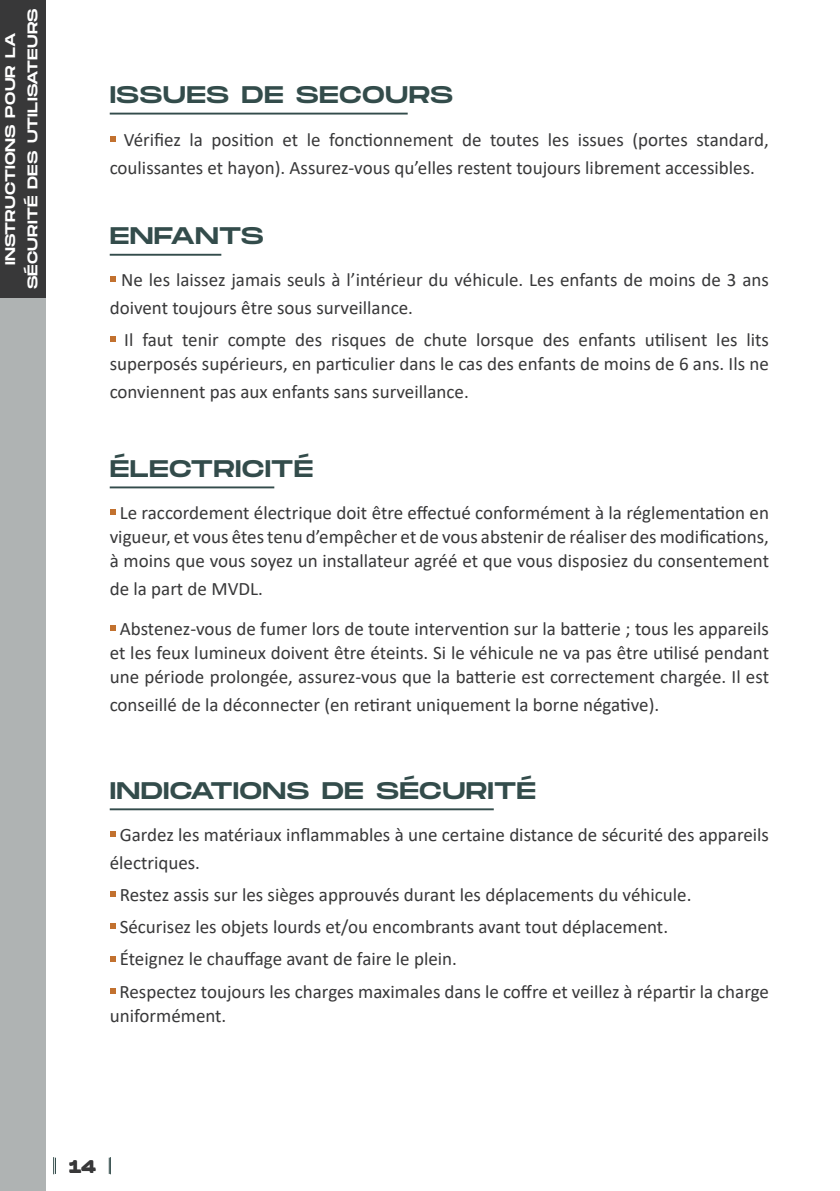
<style>
.page{position:relative;width:840px;height:1191px;background:#fff}
.page>*{position:absolute;margin:0;border:0;box-sizing:border-box;transform-origin:0 0}
.CUERPO{font:24px "Monument Extended";letter-spacing:.01em;color:#334c4b}
.CUERPO-2{font:19px/24px "Calibri";color:#383839}
.CUERPO-3{font:17px "Monument Extended";color:#383839}
.CUERPO-4{font:14px "Monument Extended";letter-spacing:.01em;color:#fff}
</style>
<div class="page">
<svg style="left:110px;top:136px;width:5px;height:6px"></svg>
<hr style="left:110px;top:113px;width:297px;height:2px;background:#334c4b">
<div style="left:0;top:0;width:45px;height:1191px;background:#afb3b3"></div>
<div style="left:0;top:0;width:45px;height:298px;background:#383839"></div>
<hr style="left:110px;top:254px;width:111px;height:2px;background:#334c4b">
<svg style="left:110px;top:276px;width:5px;height:6px"></svg>
<svg style="left:110px;top:336px;width:5px;height:6px"></svg>
<hr style="left:110px;top:486px;width:164px;height:2px;background:#334c4b">
<svg style="left:110px;top:509px;width:5px;height:6px"></svg>
<svg style="left:110px;top:625px;width:5px;height:6px"></svg>
<hr style="left:110px;top:808px;width:383px;height:2px;background:#334c4b">
<svg style="left:110px;top:831px;width:5px;height:5px"></svg>
<svg style="left:110px;top:891px;width:5px;height:6px"></svg>
<svg style="left:110px;top:923px;width:5px;height:6px"></svg>
<svg style="left:110px;top:956px;width:5px;height:5px"></svg>
<svg style="left:110px;top:988px;width:5px;height:5px"></svg>
<svg style="left:53px;top:1157px;width:3px;height:17px"></svg>
<svg style="left:109px;top:1157px;width:2px;height:17px"></svg>
<p class="CUERPO-4" style="left:0;top:265px;width:235px;rotate:-90deg">INSTRUCTIONS POUR LA</p>
<p class="CUERPO-4" style="left:22px;top:289px;width:282px;rotate:-90deg">SÉCURITÉ DES UTILISATEURS</p>
<p class="CUERPO" style="left:110px;top:77px;width:345px">ISSUES DE SECOURS</p>
<p class="CUERPO-2" style="left:110px;top:125px;width:660px;line-height:28px;text-indent:14px">Vérifiez la position et le fonctionnement de toutes les issues (portes standard, coulissantes et hayon). Assurez-vous qu’elles restent toujours librement accessibles.</p>
<p class="CUERPO" style="left:110px;top:218px;width:155px">ENFANTS</p>
<p class="CUERPO-2" style="left:110px;top:265px;width:660px;line-height:28px;text-indent:12px">Ne les laissez jamais seuls à l’intérieur du véhicule. Les enfants de moins de 3 ans doivent toujours être sous surveillance.</p>
<p class="CUERPO-2" style="left:110px;top:327px;width:660px;text-align:right">Il faut tenir compte des risques de chute lorsque des enfants utilisent les lits superposés supérieurs, en particulier dans le cas des enfants de moins de 6 ans. Ils ne</p>
<p class="CUERPO-2" style="left:110px;top:379px;width:360px">conviennent pas aux enfants sans surveillance.</p>
<p class="CUERPO" style="left:110px;top:451px;width:205px">ÉLECTRICITÉ</p>
<p class="CUERPO-2" style="left:110px;top:500px;width:660px;text-align:center">Le raccordement électrique doit être effectué conformément à la réglementation en vigueur, et vous êtes tenu d’empêcher et de vous abstenir de réaliser des modifications, à moins que vous soyez un installateur agréé et que vous disposiez du consentement</p>
<p class="CUERPO-2" style="left:110px;top:576px;width:155px">de la part de MVDL.</p>
<p class="CUERPO-2" style="left:110px;top:616px;width:660px;text-align:center">Abstenez-vous de fumer lors de toute intervention sur la batterie ; tous les appareils et les feux lumineux doivent être éteints. Si le véhicule ne va pas être utilisé pendant une période prolongée, assurez-vous que la batterie est correctement chargée. Il est</p>
<p class="CUERPO-2" style="left:110px;top:692px;width:550px">conseillé de la déconnecter (en retirant uniquement la borne négative).</p>
<p class="CUERPO" style="left:110px;top:773px;width:427px">INDICATIONS DE SÉCURITÉ</p>
<p class="CUERPO-2" style="left:110px;top:820px;width:660px;line-height:28px;text-indent:10px">Gardez les matériaux inflammables à une certaine distance de sécurité des appareils électriques.</p>
<p class="CUERPO-2" style="left:120px;top:882px;width:573px">Restez assis sur les sièges approuvés durant les déplacements du véhicule.</p>
<p class="CUERPO-2" style="left:120px;top:914px;width:549px">Sécurisez les objets lourds et/ou encombrants avant tout déplacement.</p>
<p class="CUERPO-2" style="left:120px;top:946px;width:338px">Éteignez le chauffage avant de faire le plein.</p>
<p class="CUERPO-2" style="left:110px;top:979px;width:660px;text-indent:10px">Respectez toujours les charges maximales dans le coffre et veillez à répartir la charge uniformément.</p>
<p class="CUERPO-3" style="left:69px;top:1154px;width:29px">14</p>
</div>
